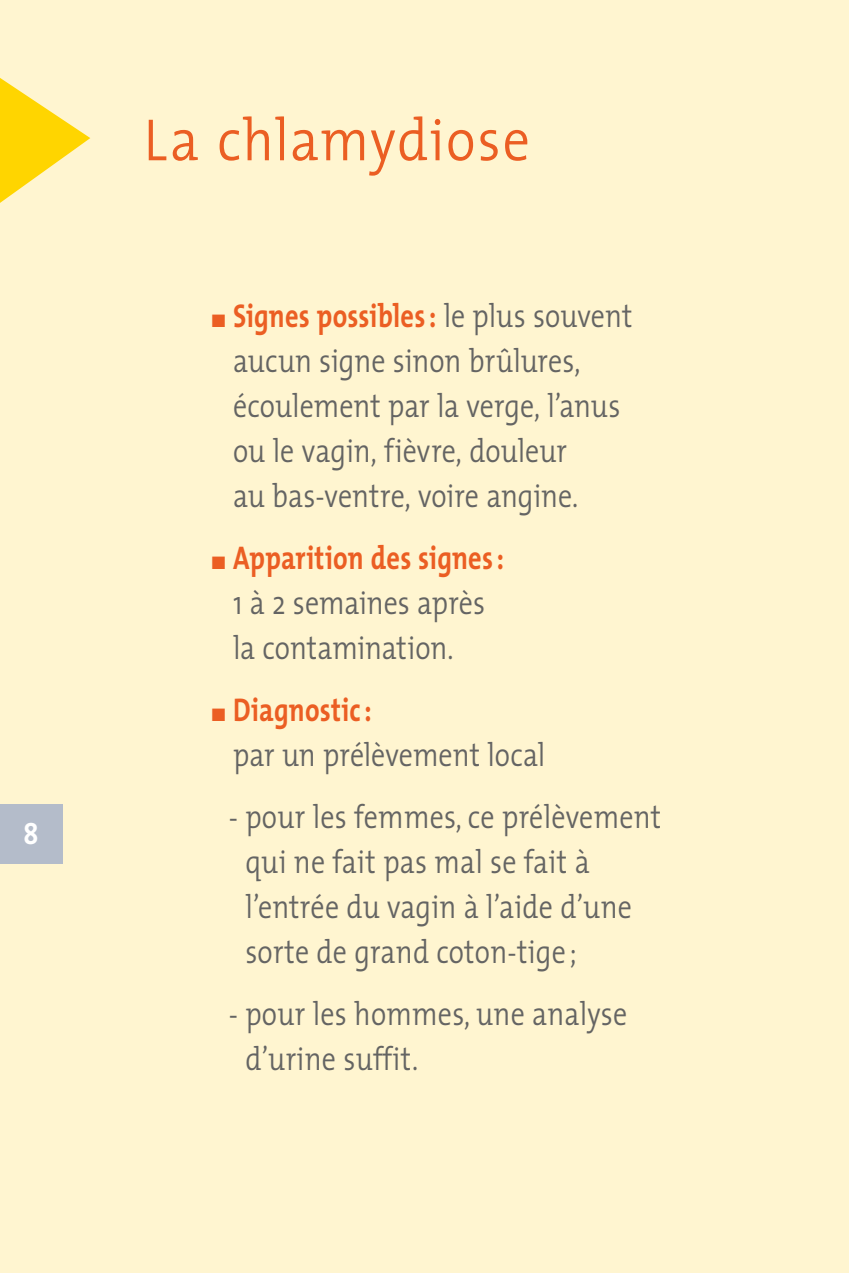
<style>
.page{position:relative;width:849px;height:1273px;background:#fff5d0}
.page>*{position:absolute;margin:0;border:0;box-sizing:border-box;transform-origin:0 0}
.t1{font:300 60px "The Mix";letter-spacing:.025em;color:#eb5e23;scale:.9 1}
.t2{font:300 33px/45px "The Mix";letter-spacing:.005em;color:#646463;scale:.85 1}
.t3{font:700 30px "The Mix";color:#fff;scale:.9 1}
.s1{color:#eb5e23}
.s2{font-weight:700;color:#eb5e23}
</style>
<div class="page">
<svg style="left:0;top:78px;width:90px;height:125px"></svg>
<div style="left:0;top:804px;width:63px;height:60px;background:#b4bcca"></div>
<p class="t3" style="left:24px;top:809px;width:18px">8</p>
<h1 class="t1" style="left:144px;top:90px;width:430px">La chlamydiose</h1>
<p class="t2" style="left:233px;top:292px;width:471px;text-indent:-21px"><span class="s1">■</span> <span class="s2">Signes possibles :</span> le plus souvent aucun signe sinon brûlures, écoulement par la verge, l’anus ou le vagin, fièvre, douleur<br>au bas-ventre, voire angine.</p>
<p class="t2" style="left:233px;top:534px;width:320px;text-indent:-21px"><span class="s1">■</span> <span class="s2">Apparition des signes :<br></span>1 à 2 semaines après la contamination.</p>
<p class="t2" style="left:233px;top:686px;width:369px;text-indent:-21px"><span class="s1">■</span> <span class="s2">Diagnostic :<br></span>par un prélèvement local</p>
<p class="t2" style="left:245px;top:793px;width:491px;text-indent:-16px">- pour les femmes, ce prélèvement qui ne fait pas mal se fait à l’entrée du vagin à l’aide d’une sorte de grand coton-tige ;</p>
<p class="t2" style="left:245px;top:990px;width:451px;text-indent:-16px">- pour les hommes, une analyse d’urine suffit.</p>
</div>
